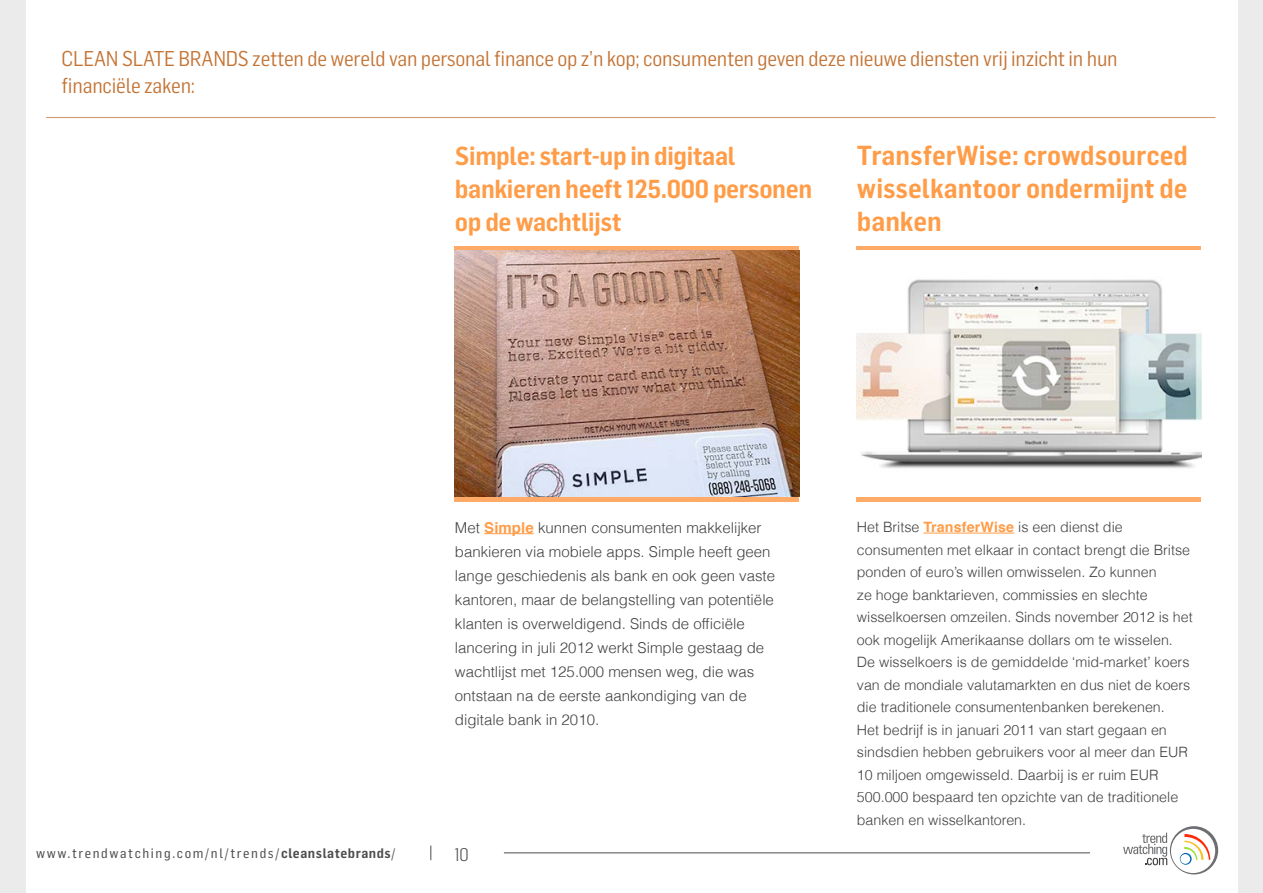
<style>
.page{position:relative;width:1263px;height:893px;background:#ebebec}
.page>*{position:absolute;margin:0;border:0;box-sizing:border-box;transform-origin:0 0}
.t1{font:600 27px/33px "Flama Semicondensed";color:#ff9c47;text-align:justify}
.t2{font:600 25.5px/33px "Flama Semicondensed";letter-spacing:-.015em;color:#ff9c47}
.t3{font:21px/27px "Flama Semicondensed";letter-spacing:-.01em;color:#c47333}
.t4{font:300 18px "Flama Semicondensed";color:#4d4d4f}
.t5{font:300 15px/24px "Helvetica";color:#414042}
.t6{font:300 14.25px/22.5px "Helvetica";color:#414042}
.t7{font:13.5px "Flama Semicondensed Basic";letter-spacing:.12em;color:#4d4d4f}
.s1{font-weight:700;color:#ff9c47}
.s2{font-family:"Flama Semicondensed";font-weight:600}
</style>
<div class="page">
<div style="left:26px;top:0;width:1211px;height:893px;background:#fff"></div>
<svg style="left:1123px;top:826px;width:95px;height:48px"></svg>
<hr style="left:504px;top:852px;width:586px;height:1px;background:#4d4d4f">
<svg style="left:430px;top:845px;width:1px;height:15px"></svg>
<hr style="left:923px;top:533px;width:91px;height:1px;background:#ff9c47">
<div style="left:856px;top:246px;width:345px;height:5px;background:#ffab67"></div>
<div style="left:856px;top:496px;width:345px;height:6px;background:#ffab67"></div>
<div style="left:455px;top:246px;width:344px;height:5px;background:#ffab67"></div>
<hr style="left:484px;top:533px;width:50px;height:1px;background:#ff9c47">
<div style="left:455px;top:496px;width:344px;height:6px;background:#ffab67"></div>
<img style="left:455px;top:251px;width:344px;height:245px">
<img style="left:856px;top:279px;width:345px;height:189px">
<hr style="left:46px;top:117px;width:1169px;height:1px;background:#d3996f">
<h3 class="t3" style="left:62px;top:44px;width:1057px">CLEAN SLATE BRANDS zetten de wereld van personal finance op z’n kop; consumenten geven deze nieuwe diensten vrij inzicht in hun financiële zaken:</h3>
<h2 class="t2" style="left:455px;top:139px;width:359px">Simple: start-up in digitaal bankieren heeft 125.000 personen op de wachtlijst</h2>
<h1 class="t1" style="left:857px;top:138px;width:332px">TransferWise: crowdsourced wisselkantoor ondermijnt de banken</h1>
<p class="t5" style="left:455px;top:514px;width:322px">Met <span class="s1">Simple</span> kunnen consumenten makkelijker bankieren via mobiele apps. Simple heeft geen lange geschiedenis als bank en ook geen vaste kantoren, maar de belangstelling van potentiële klanten is overweldigend. Sinds de officiële lancering in juli 2012 werkt Simple gestaag de wachtlijst met 125.000 mensen weg, die was ontstaan na de eerste aankondiging van de digitale bank in 2010.</p>
<p class="t7" style="left:36px;top:845px;width:361px">www.trendwatching.com/nl/trends/<span class="s2">cleanslatebrands</span>/</p>
<p class="t4" style="left:455px;top:843px;width:16px">10</p>
<p class="t6" style="left:857px;top:515px;width:337px">Het Britse <span class="s1">TransferWise</span> is een dienst die consumenten met elkaar in contact brengt die Britse ponden of euro’s willen omwisselen. Zo kunnen<br>ze hoge banktarieven, commissies en slechte wisselkoersen omzeilen. Sinds november 2012 is het ook mogelijk Amerikaanse dollars om te wisselen.<br>De wisselkoers is de gemiddelde ‘mid-market’ koers van de mondiale valutamarkten en dus niet de koers die traditionele consumentenbanken berekenen.<br>Het bedrijf is in januari 2011 van start gegaan en sindsdien hebben gebruikers voor al meer dan EUR 10 miljoen omgewisseld. Daarbij is er ruim EUR 500.000 bespaard ten opzichte van de traditionele banken en wisselkantoren.</p>
</div>
